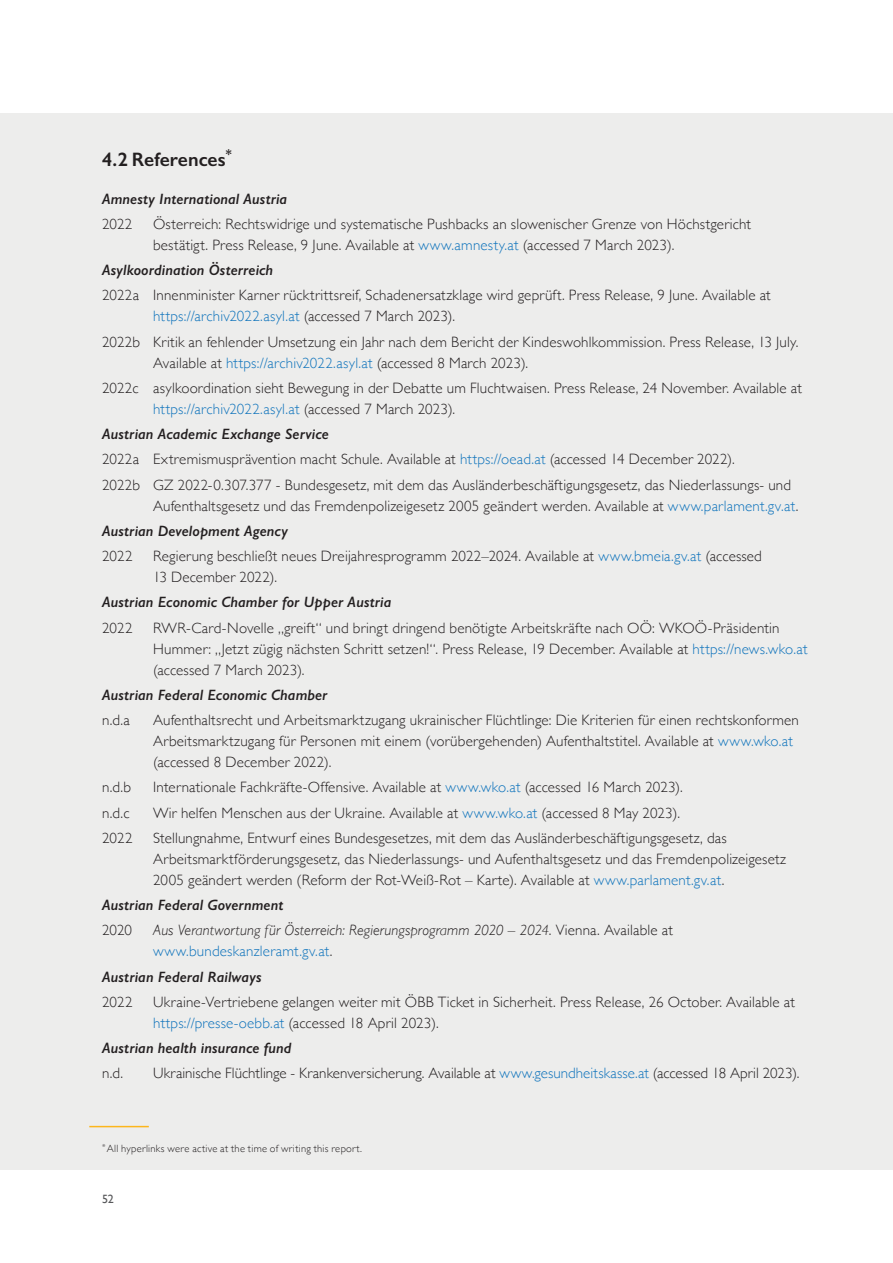
<style>
.page{position:relative;width:893px;height:1263px;background:#fff}
.page>*{position:absolute;margin:0;border:0;box-sizing:border-box;transform-origin:0 0}
.t1{font:600 19.5px "Gill Sans";color:#231f20}
.t2{font:300 15px/21px "Gill Sans";letter-spacing:.01em;color:#231f20}
.t3{font:italic 600 15px "Gill Sans";letter-spacing:.005em;color:#231f20}
.t4{font:italic 300 15px/21px "Gill Sans";letter-spacing:.005em;color:#231f20}
.t5{font:12px "Gill Sans";color:#57585a}
.t6{font:300 10.5px "Gill Sans";letter-spacing:.025em;color:#231f20}
.s1{color:#1074bc}
.s2{font-weight:600;font-style:italic}
.s3{font-style:normal}
.s4{font-style:normal;color:#1074bc}
</style>
<div class="page">
<div style="left:0;top:113px;width:893px;height:1056px;background:#ededec"></div>
<hr style="left:89px;top:1126px;width:60px;height:1px;background:#fcb61c">
<h1 class="t1" style="left:102px;top:147px;width:131px">4.2 References<sup>*</sup></h1>
<p class="t3" style="left:102px;top:189px;width:187px">Amnesty International Austria</p>
<p class="t2" style="left:102px;top:213px;width:32px">2022</p>
<p class="t2" style="left:153px;top:213px;width:600px">Österreich: Rechtswidrige und systematische Pushbacks an slowenischer Grenze von Höchstgericht bestätigt. Press Release, 9 June. Available at <span class="s1">www.amnesty.at</span> (accessed 7 March 2023).</p>
<p class="t3" style="left:102px;top:261px;width:173px">Asylkoordination Österreich</p>
<p class="t2" style="left:153px;top:284px;width:619px;text-indent:-51px">2022a Innenminister Karner rücktrittsreif, Schadenersatzklage wird geprüft. Press Release, 9 June. Available at <span class="s1">https://archiv2022.asyl.at</span> (accessed 7 March 2023).</p>
<p class="t2" style="left:153px;top:330px;width:647px;text-indent:-51px">2022b Kritik an fehlender Umsetzung ein Jahr nach dem Bericht der Kindeswohlkommission. Press Release, 13 July.<br>Available at <span class="s1">https://archiv2022.asyl.at</span> (accessed 8 March 2023).</p>
<p class="t2" style="left:153px;top:377px;width:650px;text-indent:-51px">2022c asylkoordination sieht Bewegung in der Debatte um Fluchtwaisen. Press Release, 24 November. Available at <span class="s1">https://archiv2022.asyl.at</span> (accessed 7 March 2023).</p>
<p class="t2" style="left:102px;top:421px;width:690px;line-height:25.2px"><span class="s2">Austrian Academic Exchange Service<br></span>2022a Extremismusprävention macht Schule. Available at <span class="s1">https://oead.at</span> (accessed 14 December 2022).<br>2022b GZ 2022-0.307.377 - Bundesgesetz, mit dem das Ausländerbeschäftigungsgesetz, das Niederlassungs- und</p>
<p class="t2" style="left:102px;top:492px;width:698px;line-height:25.2px;text-indent:51px">Aufenthaltsgesetz und das Fremdenpolizeigesetz 2005 geändert werden. Available at <span class="s1">www.parlament.gv.at</span>.<br><span class="s2">Austrian Development Agency</span></p>
<p class="t2" style="left:102px;top:545px;width:32px">2022</p>
<p class="t2" style="left:153px;top:545px;width:610px">Regierung beschließt neues Dreijahresprogramm 2022–2024. Available at <span class="s1">www.bmeia.gv.at</span> (accessed<br>13 December 2022).</p>
<p class="t3" style="left:102px;top:593px;width:291px">Austrian Economic Chamber for Upper Austria</p>
<p class="t2" style="left:102px;top:616px;width:32px">2022</p>
<p class="t2" style="left:153px;top:616px;width:656px">RWR-Card-Novelle „greift“ und bringt dringend benötigte Arbeitskräfte nach OÖ: WKOÖ-Präsidentin<br>Hummer: „Jetzt zügig nächsten Schritt setzen!“. Press Release, 19 December. Available at <span class="s1">https://news.wko.at </span>(accessed 7 March 2023).</p>
<p class="t3" style="left:102px;top:686px;width:227px">Austrian Federal Economic Chamber</p>
<p class="t2" style="left:102px;top:709px;width:29px">n.d.a</p>
<p class="t2" style="left:153px;top:709px;width:647px">Aufenthaltsrecht und Arbeitsmarktzugang ukrainischer Flüchtlinge: Die Kriterien für einen rechtskonformen<br>Arbeitsmarktzugang für Personen mit einem (vorübergehenden) Aufenthaltstitel. Available at <span class="s1">www.wko.at </span>(accessed 8 December 2022).</p>
<p class="t2" style="left:102px;top:776px;width:31px">n.d.b</p>
<p class="t2" style="left:153px;top:776px;width:531px">Internationale Fachkräfte-Offensive. Available at <span class="s1">www.wko.at</span> (accessed 16 March 2023).</p>
<p class="t2" style="left:102px;top:801px;width:29px">n.d.c</p>
<p class="t2" style="left:153px;top:801px;width:528px">Wir helfen Menschen aus der Ukraine. Available at <span class="s1">www.wko.at</span> (accessed 8 May 2023).</p>
<p class="t2" style="left:102px;top:827px;width:32px">2022</p>
<p class="t2" style="left:153px;top:827px;width:635px">Stellungnahme, Entwurf eines Bundesgesetzes, mit dem das Ausländerbeschäftigungsgesetz, das<br>Arbeitsmarktförderungsgesetz, das Niederlassungs- und Aufenthaltsgesetz und das Fremdenpolizeigesetz<br>2005 geändert werden (Reform der Rot-Weiß-Rot – Karte). Available at <span class="s1">www.parlament.gv.at</span>.</p>
<p class="t3" style="left:102px;top:896px;width:183px">Austrian Federal Government</p>
<p class="t2" style="left:102px;top:919px;width:32px">2020</p>
<p class="t4" style="left:153px;top:920px;width:521px">Aus Verantwortung für Österreich: Regierungsprogramm 2020 – 2024<span class="s3">. Vienna. Available at </span><span class="s4">www.bundeskanzleramt.gv.at</span><span class="s3">.</span></p>
<p class="t3" style="left:102px;top:967px;width:161px">Austrian Federal Railways</p>
<p class="t2" style="left:102px;top:991px;width:32px">2022</p>
<p class="t2" style="left:153px;top:991px;width:643px">Ukraine-Vertriebene gelangen weiter mit ÖBB Ticket in Sicherheit. Press Release, 26 October. Available at <span class="s1">https://presse-oebb.at</span> (accessed 18 April 2023).</p>
<p class="t3" style="left:102px;top:1039px;width:191px">Austrian health insurance fund</p>
<p class="t2" style="left:102px;top:1062px;width:23px">n.d.</p>
<p class="t2" style="left:153px;top:1062px;width:648px">Ukrainische Flüchtlinge - Krankenversicherung. Available at <span class="s1">www.gesundheitskasse.at</span> (accessed 18 April 2023).</p>
<p class="t6" style="left:102px;top:1141px;width:262px"><sup>*</sup>All hyperlinks were active at the time of writing this report.</p>
<p class="t5" style="left:102px;top:1192px;width:13px">52</p>
</div>
